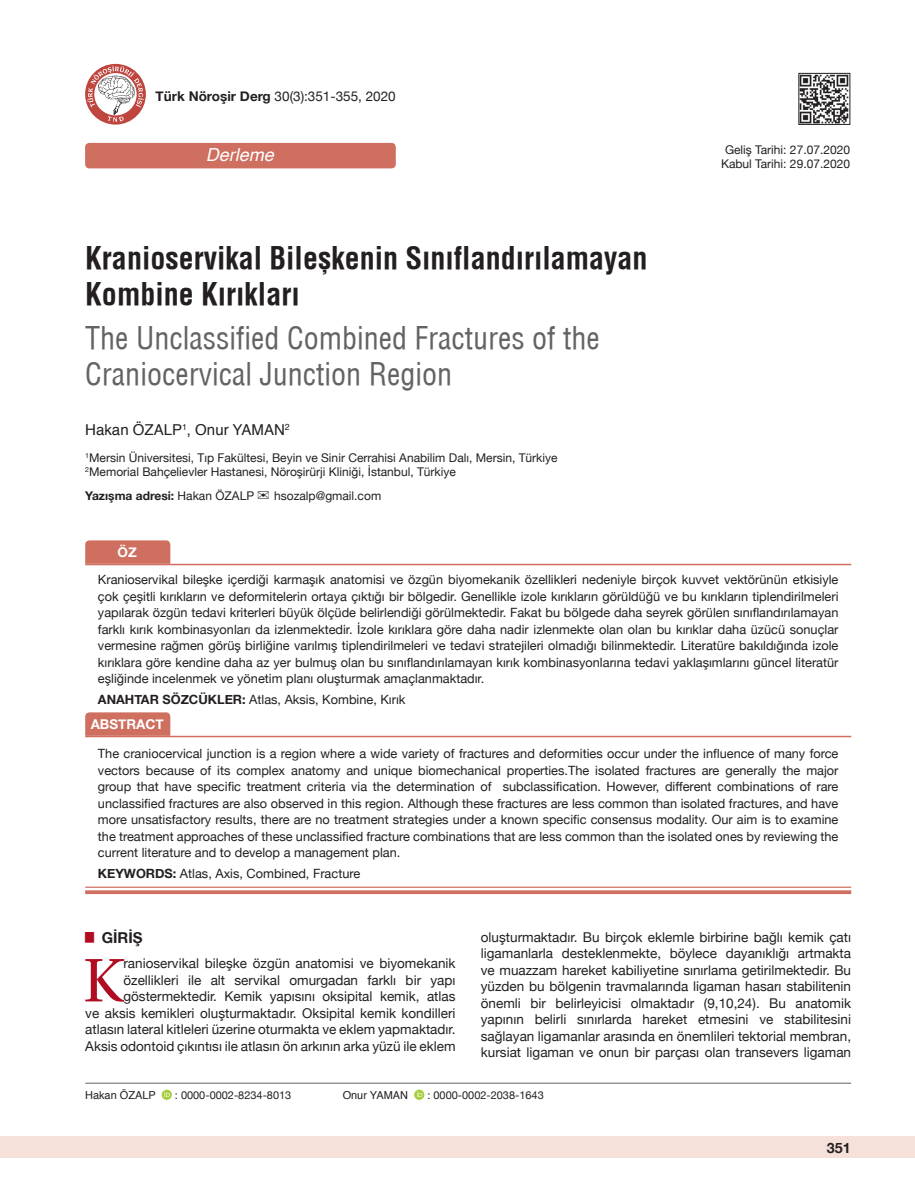
<style>
.page{position:relative;width:915px;height:1191px;background:#fff}
.page>*{position:absolute;margin:0;border:0;box-sizing:border-box;transform-origin:0 0}
.t1{font:61.2px "Utopia";color:#b00c22}
.t2{font:30px/36px "Helvetica Condensed";color:#636366}
.t3{font:700 30px/36px "Helvetica Condens";color:#231f20}
.t4{font:italic 18px "Helvetica";color:#fff}
.t5{font:15px "Helvetica";color:#231f20}
.t6{font:700 15px "Helvetica Neue";color:#231f20}
.t7{font:700 14.25px "Helvetica Neue";color:#231f20}
.t8{font:13.5px/16.5px "Helvetica Neue";color:#231f20;text-align:right}
.t9{font:700 13.5px "Helvetica Neue";color:#fff}
.t10{font:12.75px/16.5px "Helvetica Neue";color:#231f20;text-align:justify}
.t11{font:12px/14.4px "Helvetica Neue";color:#231f20}
.t12{font:700 12px "Helvetica Neue";color:#231f20}
.t13{font:10.95px "Helvetica Neue";color:#231f20}
.t14{font:10.95px "Helvetica";color:#231f20}
.s1{font-weight:700}
.s2{font-weight:400}
</style>
<div class="page">
<div style="left:0;top:1136px;width:914px;height:22px;background:#f6e1da"></div>
<hr style="left:85px;top:1082px;width:765px;height:1px;background:#636366">
<svg style="left:162px;top:1089px;width:10px;height:10px"></svg>
<svg style="left:164px;top:1091px;width:6px;height:6px"></svg>
<svg style="left:414px;top:1089px;width:10px;height:10px"></svg>
<svg style="left:417px;top:1091px;width:5px;height:6px"></svg>
<img style="left:800px;top:75px;width:47px;height:48px">
<div style="left:798px;top:73px;width:51px;height:52px;border:1px solid #231f20"></div>
<div style="left:85px;top:143px;width:310px;height:25px;background:#ce6f60;border-radius:4px"></div>
<svg style="left:85px;top:64px;width:61px;height:61px"></svg>
<svg style="left:87px;top:66px;width:57px;height:56px"></svg>
<svg style="left:85px;top:712px;width:85px;height:24px;background:#cf7364"></svg>
<hr style="left:85px;top:736px;width:765px;height:1px;background:#ce6f60">
<hr style="left:85px;top:886px;width:765px;height:2px;background:#ce6f60">
<svg style="left:85px;top:890px;width:765px;height:4px;background:#d27b6d"></svg>
<svg style="left:85px;top:540px;width:85px;height:24px;background:#cf7364"></svg>
<hr style="left:85px;top:564px;width:765px;height:1px;background:#ce6f60">
<p class="t8" style="left:156px;top:89px;width:241px"><span class="s1">Türk Nöroşir Derg</span> 30(3):351-355, 2020</p>
<h3 class="t4" style="left:206px;top:140px;width:70px">Derleme</h3>
<p class="t11" style="left:720px;top:143px;width:130px;text-align:center">Geliş Tarihi: 27.07.2020<br>Kabul Tarihi: 29.07.2020</p>
<h2 class="t3" style="left:85px;top:240px;width:563px">Kranioservikal Bileşkenin Sınıflandırılamayan<br>Kombine Kırıkları</h2>
<h2 class="t2" style="left:85px;top:320px;width:515px">The Unclassified Combined Fractures of the<br>Craniocervical Junction Region</h2>
<p class="t5" style="left:85px;top:418px;width:206px">Hakan ÖZALP<sup>1</sup>, Onur YAMAN<sup>2</sup></p>
<p class="t11" style="left:85px;top:451px;width:473px"><sup>1</sup>Mersin Üniversitesi, Tıp Fakültesi, Beyin ve Sinir Cerrahisi Anabilim Dalı, Mersin, Türkiye<br><sup>2</sup>Memorial Bahçelievler Hastanesi, Nöroşirürji Kliniği, İstanbul, Türkiye</p>
<p class="t12" style="left:85px;top:486px;width:170px">Yazışma adresi: <span class="s2">Hakan ÖZALP</span></p>
<p class="t11" style="left:274px;top:489px;width:108px">hsozalp@gmail.com</p>
<p class="t9" style="left:118px;top:542px;width:21px">ÖZ</p>
<p class="t10" style="left:98px;top:572px;width:741px">Kranioservikal bileşke içerdiği karmaşık anatomisi ve özgün biyomekanik özellikleri nedeniyle birçok kuvvet vektörünün etkisiyle çok çeşitli kırıkların ve deformitelerin ortaya çıktığı bir bölgedir. Genellikle izole kırıkların görüldüğü ve bu kırıkların tiplendirilmeleri yapılarak özgün tedavi kriterleri büyük ölçüde belirlendiği görülmektedir. Fakat bu bölgede daha seyrek görülen sınıflandırılamayan farklı kırık kombinasyonları da izlenmektedir. İzole kırıklara göre daha nadir izlenmekte olan olan bu kırıklar daha üzücü sonuçlar vermesine rağmen görüş birliğine varılmış tiplendirilmeleri ve tedavi stratejileri olmadığı bilinmektedir. Literatüre bakıldığında izole kırıklara göre kendine daha az yer bulmuş olan bu sınıflandırılamayan kırık kombinasyonlarına tedavi yaklaşımlarını güncel literatür eşliğinde incelenmek ve yönetim planı oluşturmak amaçlanmaktadır.</p>
<p class="t10" style="left:98px;top:692px;width:309px"><span class="s1">ANAHTAR SÖZCÜKLER:</span> Atlas, Aksis, Kombine, Kırık</p>
<p class="t9" style="left:91px;top:713px;width:75px">ABSTRACT</p>
<p class="t10" style="left:98px;top:746px;width:741px">The craniocervical junction is a region where a wide variety of fractures and deformities occur under the influence of many force vectors because of its complex anatomy and unique biomechanical properties.The isolated fractures are generally the major group that have specific treatment criteria via the determination of subclassification. However, different combinations of rare unclassified fractures are also observed in this region. Although these fractures are less common than isolated fractures, and have more unsatisfactory results, there are no treatment strategies under a known specific consensus modality. Our aim is to examine the treatment approaches of these unclassified fracture combinations that are less common than the isolated ones by reviewing the current literature and to develop a management plan.</p>
<p class="t10" style="left:98px;top:866px;width:264px"><span class="s1">KEYWORDS:</span> Atlas, Axis, Combined, Fracture</p>
<p class="t6" style="left:85px;top:926px;width:59px"><sup>█</sup> GIRIŞ</p>
<h1 class="t1" style="left:83px;top:945px;width:42px">K</h1>
<p class="t8" style="left:85px;top:956px;width:371px">ranioservikal bileşke özgün anatomisi ve biyomekanik özellikleri ile alt servikal omurgadan farklı bir yapı göstermektedir. Kemik yapısını oksipital kemik, atlas<br>ve aksis kemikleri oluşturmaktadır. Oksipital kemik kondilleri atlasın lateral kitleleri üzerine oturmakta ve eklem yapmaktadır.<br>Aksis odontoid çıkıntısı ile atlasın ön arkının arka yüzü ile eklem</p>
<p class="t8" style="left:480px;top:929px;width:371px;text-align:justify">oluşturmaktadır. Bu birçok eklemle birbirine bağlı kemik çatı ligamanlarla desteklenmekte, böylece dayanıklığı artmakta ve muazzam hareket kabiliyetine sınırlama getirilmektedir. Bu yüzden bu bölgenin travmalarında ligaman hasarı stabilitenin önemli bir belirleyicisi olmaktadır (9,10,24). Bu anatomik yapının belirli sınırlarda hareket etmesini ve stabilitesini sağlayan ligamanlar arasında en önemlileri tektorial membran, kursiat ligaman ve onun bir parçası olan transevers ligaman</p>
<p class="t14" style="left:85px;top:1086px;width:72px">Hakan ÖZALP</p>
<p class="t13" style="left:175px;top:1087px;width:118px">: 0000-0002-8234-8013</p>
<p class="t14" style="left:342px;top:1086px;width:67px">Onur YAMAN</p>
<p class="t13" style="left:427px;top:1087px;width:118px">: 0000-0002-2038-1643</p>
<p class="t7" style="left:826px;top:1137px;width:25px">351</p>
</div>
